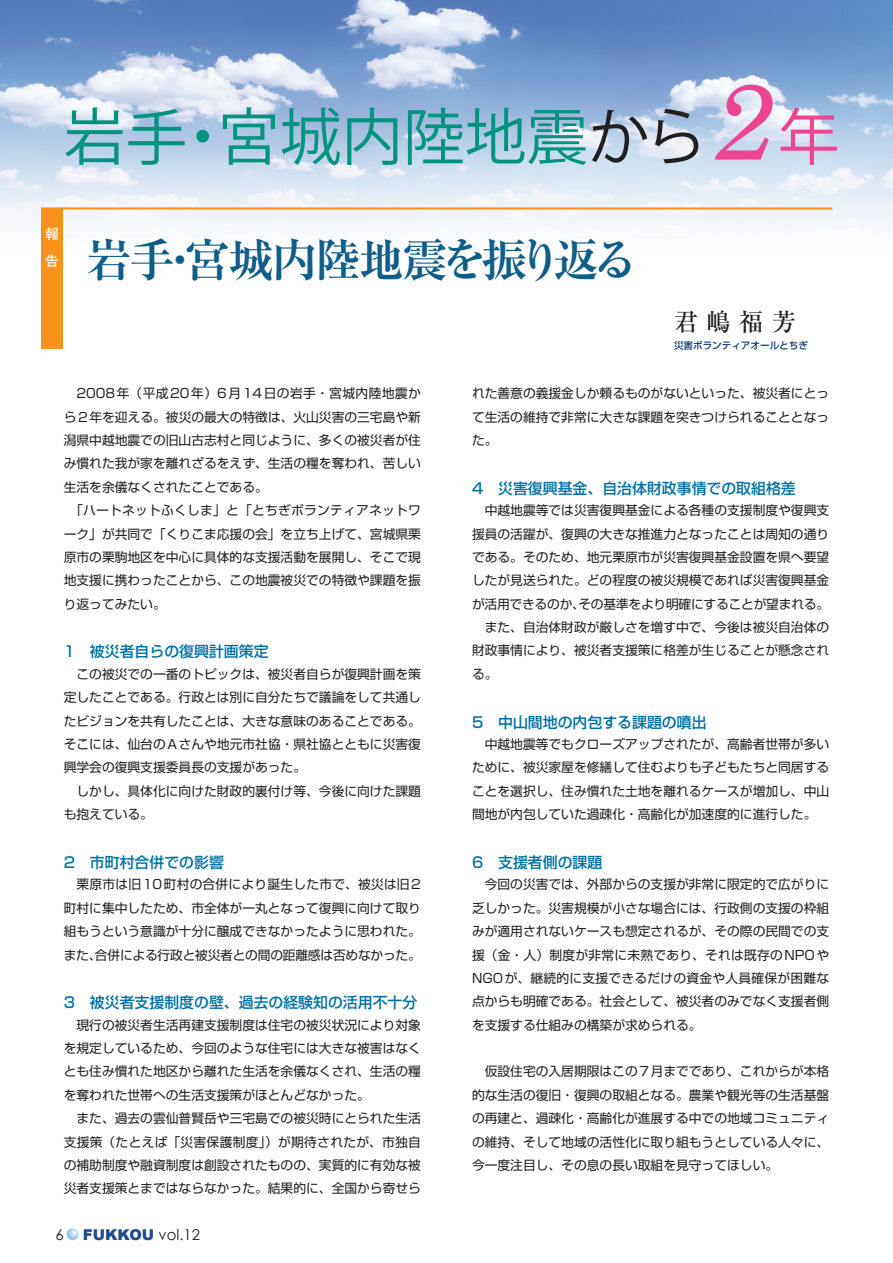
<style>
.page{position:relative;width:893px;height:1263px;background:#fff}
.page>*{position:absolute;margin:0;border:0;box-sizing:border-box;transform-origin:0 0}
.t1{font:61.65px "Koz Go Std";color:#00937d}
.t2{font:700 45.75px "Ryumin Pro";letter-spacing:-.05em;color:#105d8a}
.t3{font:500 24.45px "Ryumin Pro";color:#231f20}
.t4{font:500 14.85px "Shin Go Pro";color:#0071a5}
.t5{font:900 14.85px "Arial";color:#204a8e}
.t6{font:14.85px "Century Gothic";color:#231f20}
.t7{font:700 13.8px/27.6px "Futo Go B101 Pro";color:#fff}
.t8{font:12.75px/23.4px "Shin Go Pro";color:#231f20;text-align:justify}
.t9{font:12.75px "Shin Go Pro";letter-spacing:-.02em;color:#231f20}
.t10{font:12.75px "Shin Go Pro";letter-spacing:.03em;color:#231f20}
.t11{font:12.75px "Shin Go Pro";letter-spacing:.02em;color:#231f20}
.t12{font:500 9.6px "Shin Go Pro";color:#0a3672}
.s1{color:#231f20}
.s2{font-family:"New Century Schlbk";font-style:italic;font-size:106.35px;color:#ee4590}
.s3{color:#ee4590}
.s4{font-family:"Century Gothic";font-weight:400;color:#231f20}
</style>
<div class="page">
<img style="left:0;top:0;width:893px;height:230px">
<div style="left:41px;top:208px;width:22px;height:141px;background:#f7931d"></div>
<hr style="left:41px;top:207px;width:791px;height:3px;background:#f7931d">
<svg style="left:67px;top:1228px;width:11px;height:12px"></svg>
<h1 class="t1" style="left:64px;top:99px;width:777px">岩手・宮城内陸地震<span class="s1">から</span> <span class="s2">2</span><span class="s3">年</span></h1>
<p class="t7" style="left:45px;top:218px;width:15px">報告</p>
<h2 class="t2" style="left:86px;top:224px;width:554px">岩手・宮城内陸地震を振り返る</h2>
<h3 class="t3" style="left:674px;top:302px;width:124px">君 嶋 福 芳</h3>
<p class="t12" style="left:674px;top:337px;width:135px">災害ボランティアオールとちぎ</p>
<p class="t10" style="left:77px;top:383px;width:346px">2008年（平成20年）6月14日の岩手・宮城内陸地震か</p>
<p class="t8" style="left:64px;top:403px;width:359px">ら2年を迎える。被災の最大の特徴は、火山災害の三宅島や新</p>
<p class="t8" style="left:64px;top:427px;width:359px">潟県中越地震での旧山古志村と同じように、多くの被災者が住</p>
<p class="t8" style="left:64px;top:450px;width:359px">み慣れた我が家を離れざるをえず、生活の糧を奪われ、苦しい</p>
<p class="t8" style="left:64px;top:474px;width:206px">生活を余儀なくされたことである。</p>
<p class="t11" style="left:70px;top:500px;width:352px">「ハートネットふくしま」と「とちぎボランティアネットワ</p>
<p class="t8" style="left:64px;top:520px;width:359px">ーク」が共同で「くりこま応援の会」を立ち上げて、宮城県栗</p>
<p class="t8" style="left:64px;top:544px;width:359px">原市の栗駒地区を中心に具体的な支援活動を展開し、そこで現</p>
<p class="t8" style="left:64px;top:567px;width:359px">地支援に携わったことから、この地震被災での特徴や課題を振</p>
<p class="t8" style="left:64px;top:591px;width:104px">り返ってみたい。</p>
<p class="t4" style="left:64px;top:639px;width:206px">1　被災者自らの復興計画策定</p>
<p class="t8" style="left:64px;top:661px;width:359px;text-indent:13px">この被災での一番のトピックは、被災者自らが復興計画を策定したことである。行政とは別に自分たちで議論をして共通したビジョンを共有したことは、大きな意味のあることである。そこには、仙台のAさんや地元市社協・県社協とともに災害復興学会の復興支援委員長の支援があった。</p>
<p class="t8" style="left:64px;top:778px;width:359px;text-indent:13px">しかし、具体化に向けた財政的裏付け等、今後に向けた課題も抱えている。</p>
<p class="t4" style="left:64px;top:850px;width:162px">2　市町村合併での影響</p>
<p class="t8" style="left:64px;top:871px;width:359px;text-indent:13px">栗原市は旧10町村の合併により誕生した市で、被災は旧2町村に集中したため、市全体が一丸となって復興に向けて取り組もうという意識が十分に醸成できなかったように思われた。また、合併による行政と被災者との間の距離感は否めなかった。</p>
<p class="t4" style="left:64px;top:990px;width:355px">3　被災者支援制度の壁、過去の経験知の活用不十分</p>
<p class="t8" style="left:64px;top:1011px;width:359px;text-indent:13px">現行の被災者生活再建支援制度は住宅の被災状況により対象を規定しているため、今回のような住宅には大きな被害はなくとも住み慣れた地区から離れた生活を余儀なくされ、生活の糧を奪われた世帯への生活支援策がほとんどなかった。</p>
<p class="t8" style="left:64px;top:1105px;width:359px;text-indent:13px">また、過去の雲仙普賢岳や三宅島での被災時にとられた生活支援策（たとえば「災害保護制度」）が期待されたが、市独自の補助制度や融資制度は創設されたものの、実質的に有効な被災者支援策とまではならなかった。結果的に、全国から寄せら</p>
<p class="t6" style="left:56px;top:1225px;width:10px">6</p>
<p class="t5" style="left:83px;top:1223px;width:119px">FUKKOU <span class="s4">vol.12</span></p>
<p class="t8" style="left:472px;top:380px;width:359px">れた善意の義援金しか頼るものがないといった、被災者にとって生活の維持で非常に大きな課題を突きつけられることとなった。</p>
<p class="t4" style="left:472px;top:476px;width:325px">4　災害復興基金、自治体財政事情での取組格差</p>
<p class="t8" style="left:485px;top:497px;width:346px">中越地震等では災害復興基金による各種の支援制度や復興支</p>
<p class="t8" style="left:472px;top:520px;width:359px">援員の活躍が、復興の大きな推進力となったことは周知の通り</p>
<p class="t8" style="left:472px;top:544px;width:359px">である。そのため、地元栗原市が災害復興基金設置を県へ要望</p>
<p class="t8" style="left:472px;top:567px;width:359px">したが見送られた。どの程度の被災規模であれば災害復興基金</p>
<p class="t9" style="left:472px;top:593px;width:359px">が活用できるのか、その基準をより明確にすることが望まれる。</p>
<p class="t8" style="left:485px;top:614px;width:346px">また、自治体財政が厳しさを増す中で、今後は被災自治体の</p>
<p class="t8" style="left:472px;top:637px;width:359px">財政事情により、被災者支援策に格差が生じることが懸念され</p>
<p class="t8" style="left:472px;top:661px;width:27px">る。</p>
<p class="t4" style="left:472px;top:710px;width:236px">5　中山間地の内包する課題の噴出</p>
<p class="t8" style="left:472px;top:731px;width:359px;text-indent:13px">中越地震等でもクローズアップされたが、高齢者世帯が多いために、被災家屋を修繕して住むよりも子どもたちと同居することを選択し、住み慣れた土地を離れるケースが増加し、中山間地が内包していた過疎化・高齢化が加速度的に進行した。</p>
<p class="t4" style="left:472px;top:850px;width:132px">6　支援者側の課題</p>
<p class="t8" style="left:472px;top:871px;width:359px;text-indent:13px">今回の災害では、外部からの支援が非常に限定的で広がりに乏しかった。災害規模が小さな場合には、行政側の支援の枠組みが適用されないケースも想定されるが、その際の民間での支援（金・人）制度が非常に未熟であり、それは既存のNPOやNGOが、継続的に支援できるだけの資金や人員確保が困難な点からも明確である。社会として、被災者のみでなく支援者側を支援する仕組みの構築が求められる。</p>
<p class="t8" style="left:472px;top:1058px;width:359px;text-indent:13px">仮設住宅の入居期限はこの7月までであり、これからが本格的な生活の復旧・復興の取組となる。農業や観光等の生活基盤の再建と、過疎化・高齢化が進展する中での地域コミュニティの維持、そして地域の活性化に取り組もうとしている人々に、今一度注目し、その息の長い取組を見守ってほしい。</p>
</div>
